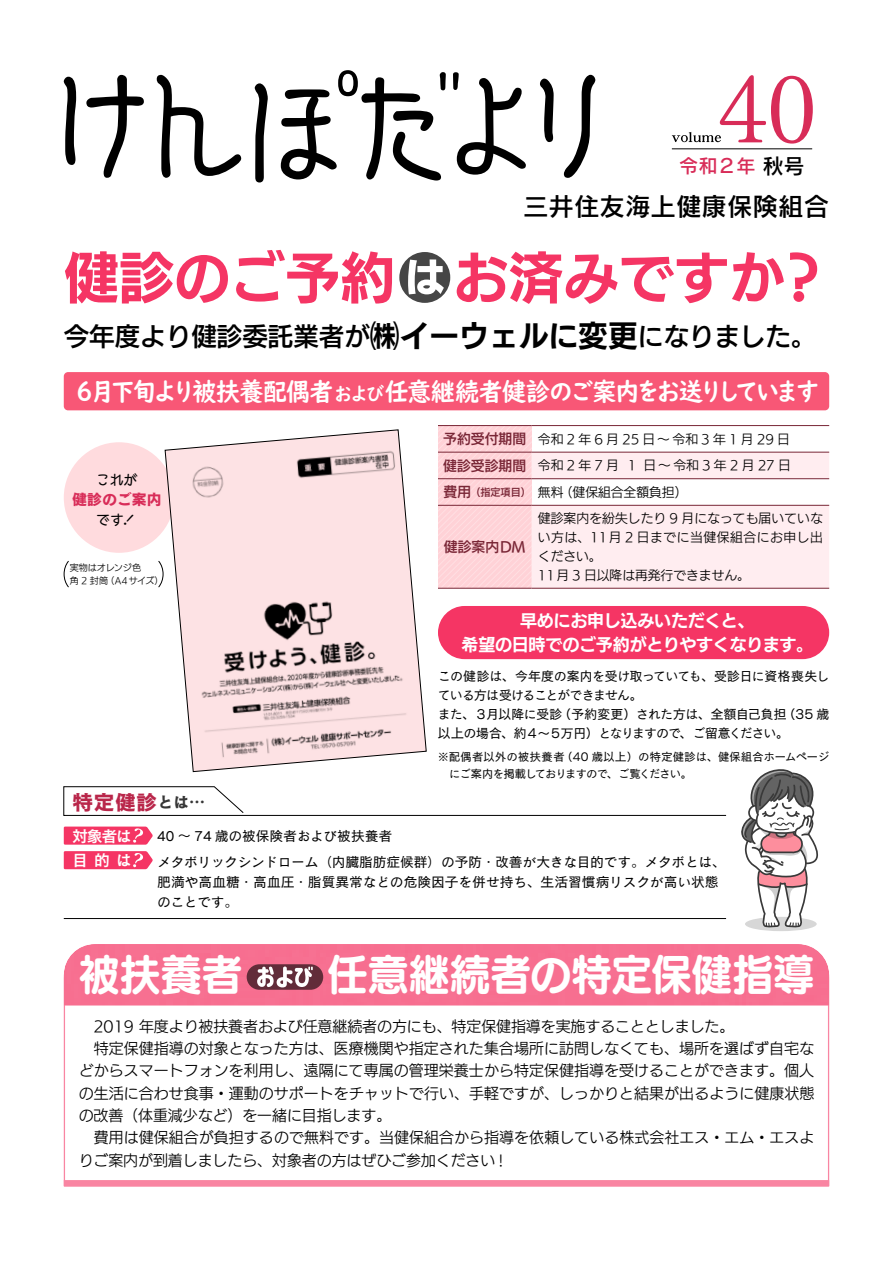
<style>
.page{position:relative;width:893px;height:1263px;background:#fff}
.page>*{position:absolute;margin:0;border:0;box-sizing:border-box;transform-origin:0 0}
.t1{font:93.6px "Tsuku Min Pr 6 N R";color:#d82c58}
.t2{font:55.35px "UD Kakugo Large Pr 6 N B";color:#f53564}
.t3{font:42.45px "UD Marugo Large Pr 6 N B";letter-spacing:.005em;color:#fff;scale:.96 1}
.t4{font:25.5px "UD Digi Kyokasho NP B";letter-spacing:-.055em;color:#fff;scale:.94 1}
.t5{font:25.5px "UD Kakugo Large Pr 6 N DB";color:#000}
.t6{font:25.5px "Rodin Pro N DB";color:#000}
.t7{font:21.3px "Cezanne Pro N B";color:#b9264a}
.t8{font:19.2px "Rodin Pro N DB";color:#d82c58}
.t9{font:16.95px/23.4px "UD Kakugo Large Pr 6 N B";letter-spacing:-.015em;color:#fff;text-align:center}
.t10{font:15.9px "Cezanne Pro N DB";letter-spacing:-.09em;color:#fff}
.t11{font:15.9px "Cezanne Pro N B";color:#363636}
.t12{font:14.85px/22.4px "UD Kakugo Large Pr 6 N R";letter-spacing:.01em;color:#000}
.t13{font:14.85px "New Cezanne Pro N B";color:#d82c58}
.t14{font:13.8px/20.2px "Cezanne Pro N M";letter-spacing:-.015em;color:#000}
.t15{font:13.8px "UD Kakugo Large Pr 6 N DB";color:#792636}
.t16{font:500 13.8px "TB Cine R Go Std";color:#000}
.t17{font:12.75px/19.2px "UD Kakugo Large Pr 6 N R";letter-spacing:.01em;color:#000}
.t18{font:12.75px/19.2px "New Cezanne Pro N M";letter-spacing:-.06em;color:#000}
.t19{font:12.75px "New Cezanne Pro N M";letter-spacing:-.015em;color:#000}
.t20{font:12.75px "New Cezanne Pro N M";letter-spacing:.005em;color:#000}
.t21{font:12.75px "New Cezanne Pro N M";letter-spacing:-.035em;color:#000}
.t22{font:11.1px/17px "New Cezanne Pro N M";letter-spacing:-.035em;color:#000}
.t23{font:11.1px "New Cezanne Pro N M";letter-spacing:.01em;color:#000}
.t24{font:10.05px "UD Kakugo Large Pr 6 N DB";color:#792636}
.t25{font:9px/12.8px "UD Kakugo Large Pr 6 N R";color:#000}
.s1{font-size:21.3px;color:#000}
.s2{font-size:53.1px;color:#464646}
.s3{font-family:"UD Kakugo Large Pr 6 N B";font-size:29.7px}
.s4{font-size:19.2px}
.s5{font-size:15.9px;color:#363636}
</style>
<div class="page">
<div style="left:745px;top:917px;width:72px;height:14px;background:#d7d7d7;border-radius:50%"></div>
<svg style="left:741px;top:769px;width:77px;height:160px"></svg>
<svg style="left:63px;top:974px;width:767px;height:213px"></svg>
<div style="left:64px;top:1180px;width:765px;height:6px;background:#f985a2"></div>
<div style="left:61px;top:943px;width:768px;height:65px;background:#f76f90"></div>
<div style="left:247px;top:964px;width:76px;height:26px;background:#622c39;border-radius:13px"></div>
<svg style="left:257px;top:966px;width:56px;height:21px"></svg>
<div style="left:64px;top:442px;width:110px;height:111px;background:#ffdbde;border-radius:50%"></div>
<svg style="left:63px;top:560px;width:6px;height:28px"></svg>
<svg style="left:158px;top:561px;width:6px;height:27px"></svg>
<div style="left:64px;top:372px;width:765px;height:38px;background:#f85776;border-radius:4px"></div>
<svg style="left:438px;top:426px;width:391px;height:162px"></svg>
<hr style="left:438px;top:425px;width:93px;height:1px;background:#792636">
<hr style="left:531px;top:425px;width:298px;height:1px;background:#792636">
<hr style="left:438px;top:452px;width:93px;height:1px;background:#792636">
<hr style="left:531px;top:452px;width:298px;height:1px;background:#792636">
<hr style="left:438px;top:478px;width:93px;height:1px;background:#792636">
<hr style="left:531px;top:478px;width:298px;height:1px;background:#792636">
<hr style="left:438px;top:505px;width:93px;height:1px;background:#792636">
<hr style="left:531px;top:505px;width:298px;height:1px;background:#792636">
<hr style="left:438px;top:588px;width:93px;height:1px;background:#792636">
<hr style="left:531px;top:588px;width:298px;height:1px;background:#792636">
<div style="left:438px;top:606px;width:391px;height:53px;background:#f53564;border-radius:27px"></div>
<svg style="left:165px;top:430px;width:261px;height:342px;background:#ecd7d9"></svg>
<svg style="left:64px;top:826px;width:89px;height:19px;background:#f54a74"></svg>
<svg style="left:64px;top:851px;width:89px;height:18px;background:#f5426e"></svg>
<svg style="left:63px;top:786px;width:664px;height:30px"></svg>
<hr style="left:64px;top:918px;width:662px;height:1px;background:#000">
<svg style="left:64px;top:75px;width:80px;height:103px"></svg>
<svg style="left:157px;top:75px;width:84px;height:103px"></svg>
<svg style="left:255px;top:70px;width:271px;height:112px"></svg>
<svg style="left:540px;top:75px;width:55px;height:103px"></svg>
<svg style="left:672px;top:132px;width:49px;height:10px"></svg>
<hr style="left:672px;top:149px;width:140px;height:1px;background:#000">
<h1 class="t1" style="left:718px;top:27px;width:100px">40</h1>
<p class="t8" style="left:679px;top:153px;width:127px">令和２年<span class="s1">秋号</span></p>
<h3 class="t6" style="left:523px;top:189px;width:308px">三井住友海上健康保険組合</h3>
<h2 class="t2" style="left:64px;top:247px;width:722px">健診のご予約<span class="s2">は</span>お済みですか</h2>
<h3 class="t5" style="left:64px;top:322px;width:754px">今年度より健診委託業者が<span class="s3">㈱イーウェルに変更</span>になりました。</h3>
<h2 class="t2" style="left:774px;top:247px;width:57px">?</h2>
<h3 class="t4" style="left:91px;top:376px;width:777px">月下旬より被扶養配偶者<span class="s4">および</span>任意継続者健診のご案内をお送りしています</h3>
<h3 class="t4" style="left:72px;top:376px;width:27px">６</h3>
<p class="t16" style="left:96px;top:468px;width:43px">これが</p>
<p class="t13" style="left:72px;top:487px;width:91px">健診のご案内</p>
<p class="t16" style="left:97px;top:507px;width:29px">です</p>
<p class="t25" style="left:106px;top:562px;width:60px;text-indent:-36px">実物はオレンジ色（A4サイズ(</p>
<p class="t25" style="left:70px;top:574px;width:40px">角2 封筒</p>
<h3 class="t7" style="left:72px;top:788px;width:118px">特定健診<span class="s5">とは</span></h3>
<p class="t14" style="left:157px;top:825px;width:236px">40 ～ 74 歳の被保険者および被扶養者</p>
<p class="t11" style="left:189px;top:792px;width:17px">...</p>
<p class="t10" style="left:72px;top:826px;width:61px">対象者は</p>
<p class="t15" style="left:443px;top:431px;width:84px">予約受付期間</p>
<p class="t17" style="left:538px;top:430px;width:254px">令和 2 年 6 月 25 日～令和 3 年 1 月 29 日</p>
<p class="t15" style="left:443px;top:458px;width:84px">健診受診期間</p>
<p class="t17" style="left:538px;top:456px;width:83px">令和2年 7 月</p>
<p class="t17" style="left:628px;top:456px;width:10px">1</p>
<p class="t17" style="left:643px;top:456px;width:149px">日～令和 3 年 2 月 27 日</p>
<p class="t15" style="left:444px;top:484px;width:29px">費用</p>
<p class="t24" style="left:470px;top:486px;width:62px">（指定項目）</p>
<p class="t17" style="left:560px;top:483px;width:129px">（健保組合全額負担(</p>
<p class="t17" style="left:538px;top:483px;width:27px">無料</p>
<p class="t17" style="left:538px;top:509px;width:286px">健診案内を紛失したり 9 月になっても届いていない方は、11月 2 日までに当健保組合にお申し出ください。<br>11月 3 日以降は再発行できません。</p>
<p class="t9" style="left:461px;top:610px;width:353px">早めにお申し込みいただくと、<br>希望の日時でのご予約がとりやすくなります。</p>
<p class="t19" style="left:438px;top:665px;width:393px">この健診は、今年度の案内を受け取っていても、受診日に資格喪失し</p>
<p class="t18" style="left:438px;top:684px;width:206px">ている方は受けることができません。</p>
<p class="t21" style="left:783px;top:703px;width:48px">（35 歳</p>
<p class="t15" style="left:444px;top:539px;width:83px">健診案内DM</p>
<p class="t18" style="left:438px;top:703px;width:352px">また、３月以降に受診<br>以上の場合、約４～５万円）となりますので、ご留意ください。</p>
<p class="t23" style="left:562px;top:747px;width:269px">（40 歳以上）の特定健診は、健保組合ホームページ</p>
<p class="t20" style="left:559px;top:703px;width:229px">（予約変更）された方は、全額自己負担</p>
<p class="t22" style="left:449px;top:747px;width:244px;text-indent:-11px">※配偶者以外の被扶養者<br>にご案内を掲載しておりますので、ご覧ください。</p>
<p class="t10" style="left:72px;top:850px;width:61px">目的は</p>
<p class="t14" style="left:157px;top:851px;width:570px">メタボリックシンドローム（内臓脂肪症候群）の予防・改善が大きな目的です。メタボとは、</p>
<p class="t14" style="left:157px;top:871px;width:563px">肥満や高血糖・高血圧・脂質異常などの危険因子を併せ持ち、生活習慣病リスクが高い状態のことです。</p>
<h3 class="t3" style="left:79px;top:951px;width:172px">被扶養者</h3>
<p class="t12" style="left:79px;top:1015px;width:737px">　2019 年度より被扶養者および任意継続者の方にも、特定保健指導を実施することとしました。<br>　特定保健指導の対象となった方は、医療機関や指定された集合場所に訪問しなくても、場所を選ばず自宅などからスマートフォンを利用し、遠隔にて専属の管理栄養士から特定保健指導を受けることができます。個人の生活に合わせ食事・運動のサポートをチャットで行い、手軽ですが、しっかりと結果が出るように健康状態の改善（体重減少など）を一緒に目指します。<br>　費用は健保組合が負担するので無料です。当健保組合から指導を依頼している株式会社エス・エム・エスよりご案内が到着しましたら、対象者の方はぜひご参加ください !</p>
<h3 class="t3" style="left:327px;top:951px;width:509px">任意継続者の特定保健指導</h3>
</div>
